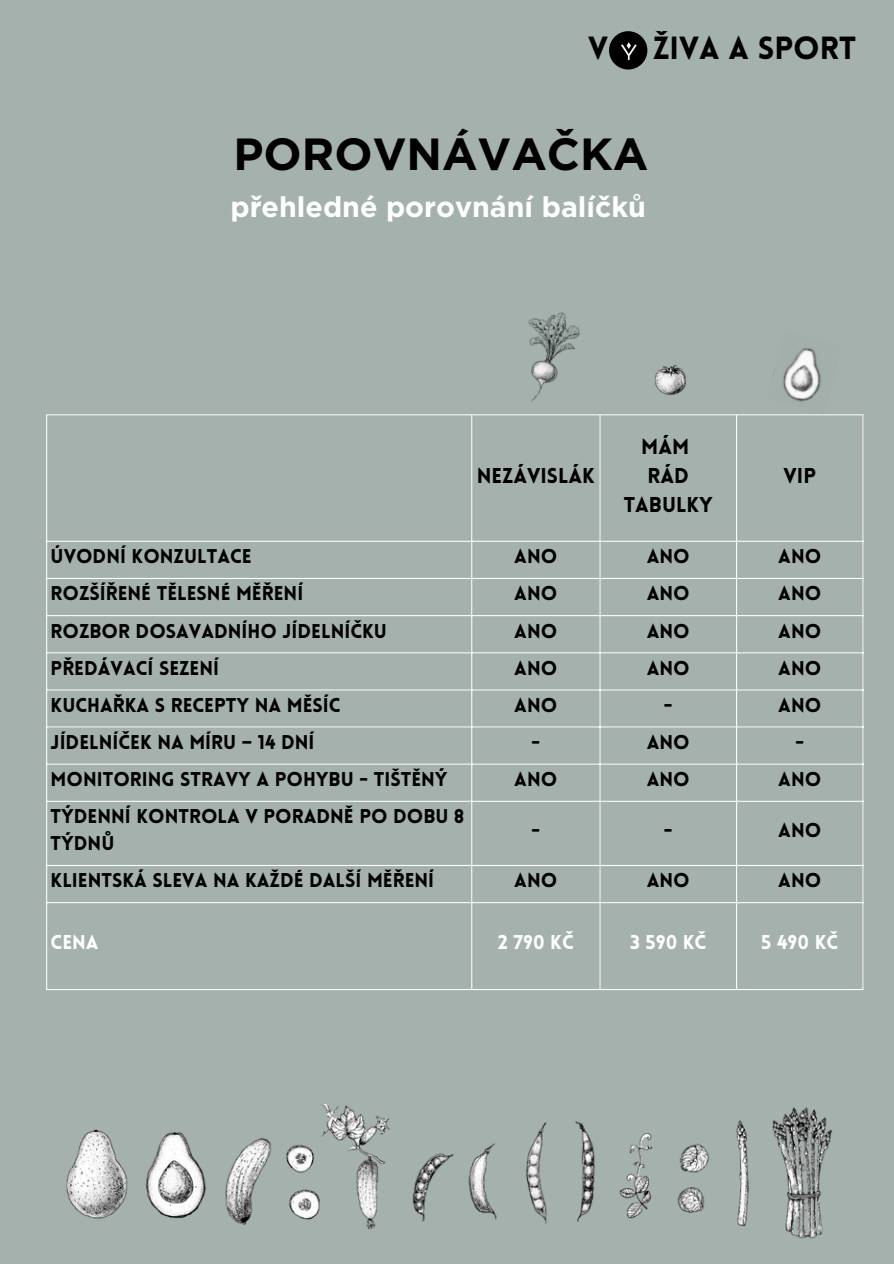
<style>
.page{position:relative;width:894px;height:1264px;background:#fff}
.page>*{position:absolute;margin:0;border:0;box-sizing:border-box;transform-origin:0 0}
.t1{font:700 45px "Gotham";color:#000}
.t2{font:900 31.35px "Lovelo";color:#000}
.t3{font:700 28.5px "Gotham";color:#fff}
.t4{font:900 21px/29.2px "Lovelo";color:#000;text-align:center}
.t5{font:900 19.5px/27px "Lovelo";color:#000}
.t6{font:900 19.5px "Lovelo";color:#fff}
.t7{font:900 19.5px "Lovelo";color:#fefefe}
</style>
<div class="page">
<div style="left:0;top:0;width:893px;height:1263px;background:#a4b1ac"></div>
<img style="left:609px;top:31px;width:38px;height:39px;border-radius:50%">
<hr style="left:46px;top:415px;width:1px;height:573px;background:#fefefe">
<hr style="left:471px;top:415px;width:1px;height:573px;background:#fefefe">
<hr style="left:599px;top:415px;width:1px;height:573px;background:#fefefe">
<hr style="left:735px;top:415px;width:2px;height:573px;background:#fefefe">
<hr style="left:862px;top:415px;width:1px;height:573px;background:#fefefe">
<hr style="left:46px;top:414px;width:817px;height:1px;background:#fefefe">
<hr style="left:46px;top:541px;width:817px;height:1px;background:#fefefe">
<hr style="left:46px;top:578px;width:817px;height:1px;background:#fefefe">
<hr style="left:46px;top:615px;width:817px;height:1px;background:#fefefe">
<hr style="left:46px;top:652px;width:817px;height:1px;background:#fefefe">
<hr style="left:46px;top:689px;width:817px;height:1px;background:#fefefe">
<hr style="left:46px;top:726px;width:817px;height:1px;background:#fefefe">
<hr style="left:46px;top:763px;width:817px;height:1px;background:#fefefe">
<hr style="left:46px;top:800px;width:817px;height:2px;background:#fefefe">
<hr style="left:46px;top:865px;width:817px;height:1px;background:#fefefe">
<hr style="left:46px;top:902px;width:817px;height:1px;background:#fefefe">
<hr style="left:46px;top:988px;width:817px;height:2px;background:#fefefe">
<img style="left:528px;top:312px;width:52px;height:90px">
<img style="left:654px;top:365px;width:32px;height:31px">
<img style="left:66px;top:1104px;width:767px;height:135px">
<img style="left:773px;top:348px;width:48px;height:54px">
<p class="t2" style="left:588px;top:35px;width:21px">V</p>
<p class="t2" style="left:652px;top:35px;width:205px">ŽIVA A SPORT</p>
<p class="t1" style="left:233px;top:127px;width:416px">POROVNÁVAČKA</p>
<p class="t3" style="left:230px;top:189px;width:417px">přehledné porovnání balíčků</p>
<p class="t4" style="left:476px;top:463px;width:119px">NEZÁVISLÁK</p>
<p class="t4" style="left:641px;top:434px;width:49px">MÁM</p>
<p class="t4" style="left:623px;top:463px;width:90px">RÁD<br>TABULKY</p>
<p class="t4" style="left:783px;top:463px;width:34px">VIP</p>
<p class="t5" style="left:51px;top:545px;width:203px">ÚVODNÍ KONZULTACE</p>
<p class="t5" style="left:514px;top:545px;width:44px">ANO</p>
<p class="t5" style="left:646px;top:545px;width:44px">ANO</p>
<p class="t5" style="left:778px;top:545px;width:44px">ANO</p>
<p class="t5" style="left:51px;top:582px;width:254px">ROZŠÍŘENÉ TĚLESNÉ MĚŘENÍ</p>
<p class="t5" style="left:514px;top:582px;width:44px">ANO</p>
<p class="t5" style="left:646px;top:582px;width:44px">ANO</p>
<p class="t5" style="left:778px;top:582px;width:44px">ANO</p>
<p class="t5" style="left:51px;top:619px;width:338px">ROZBOR DOSAVADNÍHO JÍDELNÍČKU</p>
<p class="t5" style="left:514px;top:619px;width:44px">ANO</p>
<p class="t5" style="left:646px;top:619px;width:44px">ANO</p>
<p class="t5" style="left:778px;top:619px;width:44px">ANO</p>
<p class="t5" style="left:51px;top:656px;width:170px">PŘEDÁVACÍ SEZENÍ</p>
<p class="t5" style="left:514px;top:656px;width:44px">ANO</p>
<p class="t5" style="left:646px;top:656px;width:44px">ANO</p>
<p class="t5" style="left:778px;top:656px;width:44px">ANO</p>
<p class="t5" style="left:51px;top:693px;width:291px">KUCHAŘKA S RECEPTY NA MĚSÍC</p>
<p class="t5" style="left:514px;top:693px;width:44px">ANO</p>
<p class="t5" style="left:663px;top:693px;width:10px">-</p>
<p class="t5" style="left:778px;top:693px;width:44px">ANO</p>
<p class="t5" style="left:51px;top:730px;width:265px">JÍDELNÍČEK NA MÍRU – 14 DNÍ</p>
<p class="t5" style="left:531px;top:730px;width:10px">-</p>
<p class="t5" style="left:646px;top:730px;width:44px">ANO</p>
<p class="t5" style="left:795px;top:730px;width:10px">-</p>
<p class="t5" style="left:51px;top:767px;width:398px">MONITORING STRAVY A POHYBU - TIŠTĚNÝ</p>
<p class="t5" style="left:514px;top:767px;width:44px">ANO</p>
<p class="t5" style="left:646px;top:767px;width:44px">ANO</p>
<p class="t5" style="left:778px;top:767px;width:44px">ANO</p>
<p class="t5" style="left:51px;top:805px;width:415px">TÝDENNÍ KONTROLA V PORADNĚ PO DOBU 8<br>TÝDNŮ</p>
<p class="t5" style="left:531px;top:818px;width:10px">-</p>
<p class="t5" style="left:663px;top:818px;width:10px">-</p>
<p class="t5" style="left:778px;top:818px;width:44px">ANO</p>
<p class="t5" style="left:51px;top:869px;width:385px">KLIENTSKÁ SLEVA NA KAŽDÉ DALŠÍ MĚŘENÍ</p>
<p class="t5" style="left:514px;top:869px;width:44px">ANO</p>
<p class="t5" style="left:646px;top:869px;width:44px">ANO</p>
<p class="t5" style="left:778px;top:869px;width:44px">ANO</p>
<p class="t6" style="left:51px;top:934px;width:50px">CENA</p>
<p class="t7" style="left:497px;top:934px;width:77px">2 790 KČ</p>
<p class="t6" style="left:630px;top:934px;width:78px">3 590 KČ</p>
<p class="t6" style="left:761px;top:934px;width:78px">5 490 KČ</p>
</div>
